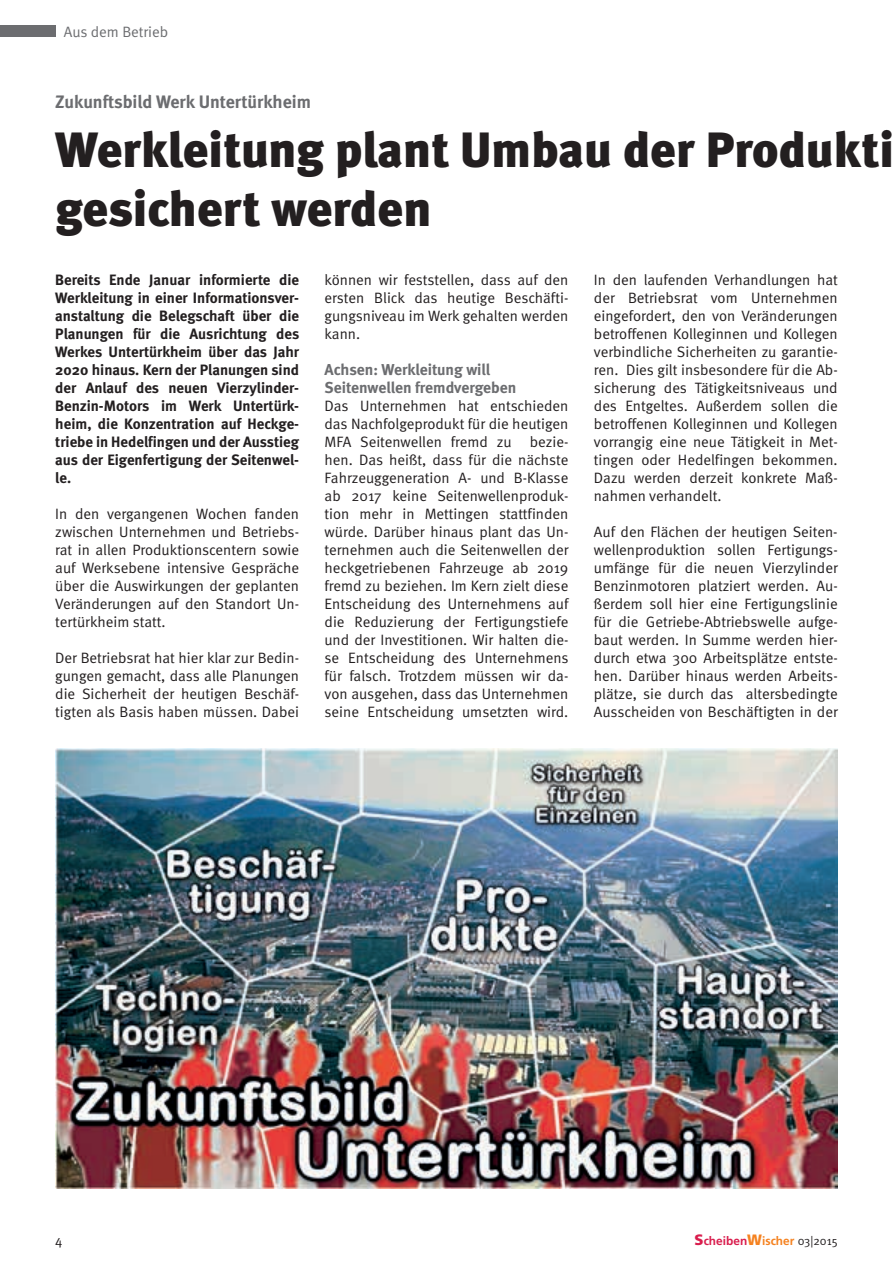
<style>
.page{position:relative;width:893px;height:1263px;background:#fff}
.page>*{position:absolute;margin:0;border:0;box-sizing:border-box;transform-origin:0 0}
.t1{font:900 49.5px/59.4px "Meta";color:#231f20}
.t2{font:700 18px "Meta";color:#6c6d70}
.t3{font:700 15.75px/18px "Meta";letter-spacing:-.005em;color:#6c6d70}
.t4{font:15px/18px "Meta Normal";color:#231f20;text-align:justify}
.t5{font:700 15px/18px "Meta";color:#231f20;text-align:justify}
.t6{font:15px "Meta Normal";color:#6c6d70}
.t7{font:13.5px "Meta Normal";color:#231f20}
.t8{font:700 12px "Frutiger";color:#d91d4d}
.s1{font-weight:900;font-size:15px}
.s2{font-weight:900;font-size:15px;color:#f58220}
.s3{color:#f58220}
.s4{font-family:"Meta Normal";font-weight:400;color:#231f20}
</style>
<div class="page">
<div style="left:0;top:26px;width:55px;height:11px;background:#6c6d70"></div>
<img style="left:55px;top:748px;width:783px;height:440px">
<p class="t6" style="left:64px;top:24px;width:106px">Aus dem Betrieb</p>
<p class="t2" style="left:55px;top:91px;width:257px">Zukunftsbild Werk Untertürkheim</p>
<h1 class="t1" style="left:55px;top:120px;width:840px">Werkleitung plant Umbau der Produkti gesichert werden</h1>
<p class="t5" style="left:55px;top:270px;width:245px">Bereits Ende Januar informierte die Werkleitung in einer Informationsver&shy;anstaltung die Belegschaft über die Planungen für die Ausrichtung des Werkes Untertürkheim über das Jahr 2020 hinaus. Kern der Planungen sind der Anlauf des neuen Vierzylinder-Benzin-Motors im Werk Untertürk&shy;heim, die Konzentration auf Heckge&shy;triebe in Hedelfingen und der Ausstieg aus der Eigenfertigung der Seitenwel&shy;le.</p>
<p class="t4" style="left:55px;top:504px;width:245px">In den vergangenen Wochen fanden zwischen Unternehmen und Betriebs&shy;rat in allen Produktionscentern sowie auf Werksebene intensive Gespräche über die Auswirkungen der geplanten Veränderungen auf den Standort Un&shy;tertürkheim statt.</p>
<p class="t4" style="left:55px;top:648px;width:245px">Der Betriebsrat hat hier klar zur Bedin&shy;gungen gemacht, dass alle Planungen die Sicherheit der heutigen Beschäf&shy;tigten als Basis haben müssen. Dabei</p>
<p class="t4" style="left:325px;top:271px;width:245px">können wir feststellen, dass auf den ersten Blick das heutige Beschäfti&shy;gungsniveau im Werk gehalten werden kann.</p>
<p class="t3" style="left:325px;top:360px;width:193px">Achsen: Werkleitung will<br>Seitenwellen fremdvergeben</p>
<p class="t4" style="left:325px;top:397px;width:245px">Das Unternehmen hat entschieden das Nachfolgeprodukt für die heutigen MFA Seitenwellen fremd zu bezie&shy;hen. Das heißt, dass für die nächste Fahrzeuggeneration A- und B-Klasse ab 2017 keine Seitenwellenproduk&shy;tion mehr in Mettingen stattfinden würde. Darüber hinaus plant das Un&shy;ternehmen auch die Seitenwellen der heckgetriebenen Fahrzeuge ab 2019 fremd zu beziehen. Im Kern zielt diese Entscheidung des Unternehmens auf die Reduzierung der Fertigungstiefe und der Investitionen. Wir halten die&shy;se Entscheidung des Unternehmens für falsch. Trotzdem müssen wir da&shy;von ausgehen, dass das Unternehmen seine Entscheidung umsetzten wird.</p>
<p class="t4" style="left:594px;top:271px;width:245px">In den laufenden Verhandlungen hat der Betriebsrat vom Unternehmen eingefordert, den von Veränderungen betroffenen Kolleginnen und Kollegen verbindliche Sicherheiten zu garantie&shy;ren. Dies gilt insbesondere für die Ab&shy;sicherung des Tätigkeitsniveaus und des Entgeltes. Außerdem sollen die betroffenen Kolleginnen und Kollegen vorrangig eine neue Tätigkeit in Met&shy;tingen oder Hedelfingen bekommen.<br>Dazu werden derzeit konkrete Maß&shy;nahmen verhandelt.</p>
<p class="t4" style="left:594px;top:523px;width:245px">Auf den Flächen der heutigen Seiten&shy;wellenproduktion sollen Fertigungs&shy;umfänge für die neuen Vierzylinder Benzinmotoren platziert werden. Au&shy;ßerdem soll hier eine Fertigungslinie für die Getriebe-Abtriebswelle aufge&shy;baut werden. In Summe werden hier&shy;durch etwa 300 Arbeitsplätze entste&shy;hen. Darüber hinaus werden Arbeits&shy;plätze, sie durch das altersbedingte Ausscheiden von Beschäftigten in der</p>
<p class="t7" style="left:55px;top:1232px;width:9px">4</p>
<p class="t8" style="left:695px;top:1234px;width:145px"><span class="s1">S</span>cheiben<span class="s2">W</span><span class="s3">ischer</span> <span class="s4">03|2015</span></p>
</div>
